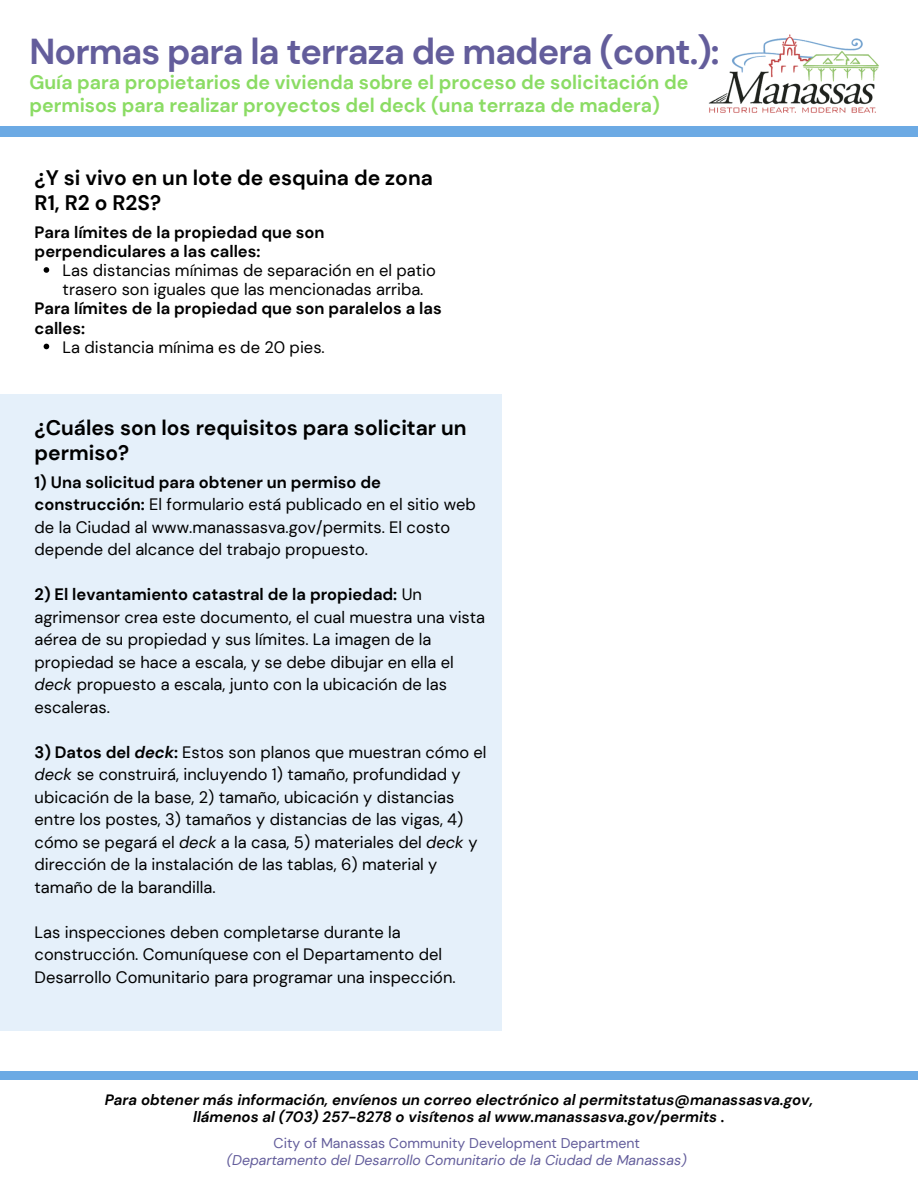
<style>
.page{position:relative;width:918px;height:1188px;background:#fff}
.page>*{position:absolute;margin:0;border:0;box-sizing:border-box;transform-origin:0 0}
.t1{font:700 36px "DM Sans";letter-spacing:-.025em;color:#635d9b}
.t2{font:700 21px/24.8px "DM Sans";color:#000}
.t3{font:700 19.5px/22.5px "DM Sans";color:#8bdc64}
.t4{font:16.5px/22.5px "DM Sans";color:#000}
.t5{font:700 16.5px/19.2px "DM Sans";color:#000}
.t6{font:italic 700 15px "DM Sans";color:#000}
.t7{font:italic 14.1px "DM Sans";color:#635d9b}
.t8{font:14.1px "DM Sans";color:#635d9b}
.s1{font-weight:700}
.s2{font-style:italic}
.s3{font-weight:700;font-style:italic}
</style>
<div class="page">
<div style="left:0;top:394px;width:502px;height:637px;background:#e5f0fa"></div>
<svg style="left:44px;top:267px;width:5px;height:6px"></svg>
<svg style="left:44px;top:344px;width:5px;height:5px"></svg>
<div style="left:0;top:127px;width:918px;height:9px;background:#6caae4"></div>
<img style="left:708px;top:34px;width:171px;height:79px">
<div style="left:0;top:1071px;width:918px;height:9px;background:#6caae4"></div>
<p class="t1" style="left:29px;top:29px;width:692px">Normas para la terraza de madera (cont.):</p>
<p class="t3" style="left:29px;top:71px;width:661px">Guía para propietarios de vivienda sobre el proceso de solicitación de permisos para realizar proyectos del deck (una terraza de madera)</p>
<p class="t2" style="left:35px;top:166px;width:400px">¿Y si vivo en un lote de esquina de zona<br>R1, R2 o R2S?</p>
<p class="t5" style="left:35px;top:223px;width:291px">Para límites de la propiedad que son perpendiculares a las calles:</p>
<p class="t4" style="left:63px;top:261px;width:375px;line-height:19.2px">Las distancias mínimas de separación en el patio trasero son iguales que las mencionadas arriba.</p>
<p class="t5" style="left:35px;top:299px;width:409px">Para límites de la propiedad que son paralelos a las calles:</p>
<p class="t4" style="left:63px;top:336px;width:264px">La distancia mínima es de 20 pies.</p>
<p class="t2" style="left:35px;top:415px;width:434px">¿Cuáles son los requisitos para solicitar un permiso?</p>
<p class="t4" style="left:35px;top:471px;width:443px"><span class="s1">1) Una solicitud para obtener un permiso de construcción:</span> El formulario está publicado en el sitio web de la Ciudad al www.manassasva.gov/permits. El costo depende del alcance del trabajo propuesto.</p>
<p class="t4" style="left:35px;top:583px;width:452px"><span class="s1">2) El levantamiento catastral de la propiedad:</span> Un agrimensor crea este documento, el cual muestra una vista aérea de su propiedad y sus límites. La imagen de la propiedad se hace a escala, y se debe dibujar en ella el <span class="s2">deck</span> propuesto a escala, junto con la ubicación de las escaleras.</p>
<p class="t4" style="left:35px;top:741px;width:454px"><span class="s1">3) Datos del</span> <span class="s3">deck</span><span class="s1">:</span> Estos son planos que muestran cómo el <span class="s2">deck</span> se construirá, incluyendo 1) tamaño, profundidad y ubicación de la base, 2) tamaño, ubicación y distancias entre los postes, 3) tamaños y distancias de las vigas, 4) cómo se pegará el <span class="s2">deck</span> a la casa, 5) materiales del <span class="s2">deck</span> y dirección de la instalación de las tablas, 6) material y tamaño de la barandilla.</p>
<p class="t4" style="left:35px;top:921px;width:423px">Las inspecciones deben completarse durante la construcción. Comuníquese con el Departamento del<br>Desarrollo Comunitario para programar una inspección.</p>
<p class="t6" style="left:105px;top:1091px;width:710px">Para obtener más información, envíenos un correo electrónico al permitstatus@manassasva.gov,</p>
<p class="t6" style="left:193px;top:1107px;width:533px">llámenos al (703) 257-8278 o visítenos al www.manassasva.gov/permits .</p>
<p class="t8" style="left:274px;top:1134px;width:368px">City of Manassas Community Development Department</p>
<p class="t7" style="left:227px;top:1151px;width:461px">(Departamento del Desarrollo Comunitario de la Ciudad de Manassas)</p>
</div>
